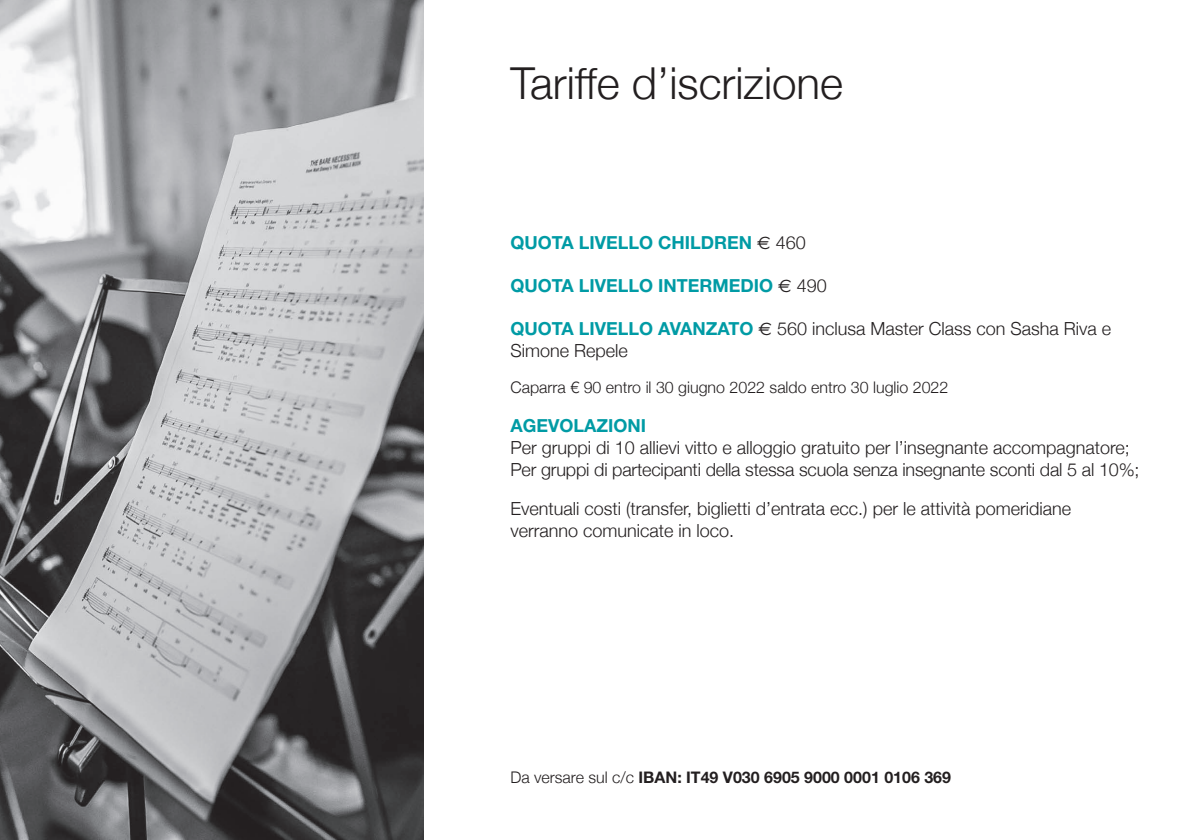
<style>
.page{position:relative;width:1191px;height:840px;background:#fff}
.page>*{position:absolute;margin:0;border:0;box-sizing:border-box;transform-origin:0 0}
.t1{font:300 44px "Helvetica Neue";color:#231f20}
.t2{font:300 18px/21.6px "Helvetica Neue";color:#231f20}
.t3{font:700 18px "Helvetica Neue";color:#009ba5}
.t4{font:300 16px "Helvetica Neue";color:#231f20}
.t5{font:700 16px "Helvetica Neue";color:#231f20}
.s1{font-family:"Euro Sans";font-weight:400;color:#231f20}
.s2{font-weight:300;color:#231f20}
.s3{font-weight:700;color:#009ba5}
.s4{font-family:"Euro Sans";font-weight:400}
.s5{font-weight:300}
</style>
<div class="page">
<img style="left:0;top:0;width:424px;height:839px">
<h1 class="t1" style="left:510px;top:57px;width:334px">Tariffe d’iscrizione</h1>
<p class="t3" style="left:510px;top:231px;width:297px">QUOTA LIVELLO CHILDREN <span class="s1">€</span> <span class="s2">460</span></p>
<p class="t3" style="left:510px;top:274px;width:318px">QUOTA LIVELLO INTERMEDIO <span class="s1">€</span> <span class="s2">490</span></p>
<p class="t2" style="left:510px;top:317px;width:602px"><span class="s3">QUOTA LIVELLO AVANZATO</span> <span class="s4">€</span> 560 inclusa Master Class con Sasha Riva e<br>Simone Repele</p>
<p class="t4" style="left:510px;top:377px;width:439px">Caparra € 90 entro il 30 giugno 2022 saldo entro 30 luglio 2022</p>
<p class="t3" style="left:510px;top:414px;width:137px">AGEVOLAZIONI</p>
<p class="t2" style="left:510px;top:436px;width:630px">Per gruppi di 10 allievi vitto e alloggio gratuito per l’insegnante accompagnatore;<br>Per gruppi di partecipanti della stessa scuola senza insegnante sconti dal 5 al 10%;</p>
<p class="t2" style="left:510px;top:497px;width:562px">Eventuali costi (transfer, biglietti d’entrata ecc.) per le attività pomeridiane verranno comunicate in loco.</p>
<p class="t5" style="left:510px;top:767px;width:442px"><span class="s5">Da versare sul c/c</span> IBAN: IT49 V030 6905 9000 0001 0106 369</p>
</div>
